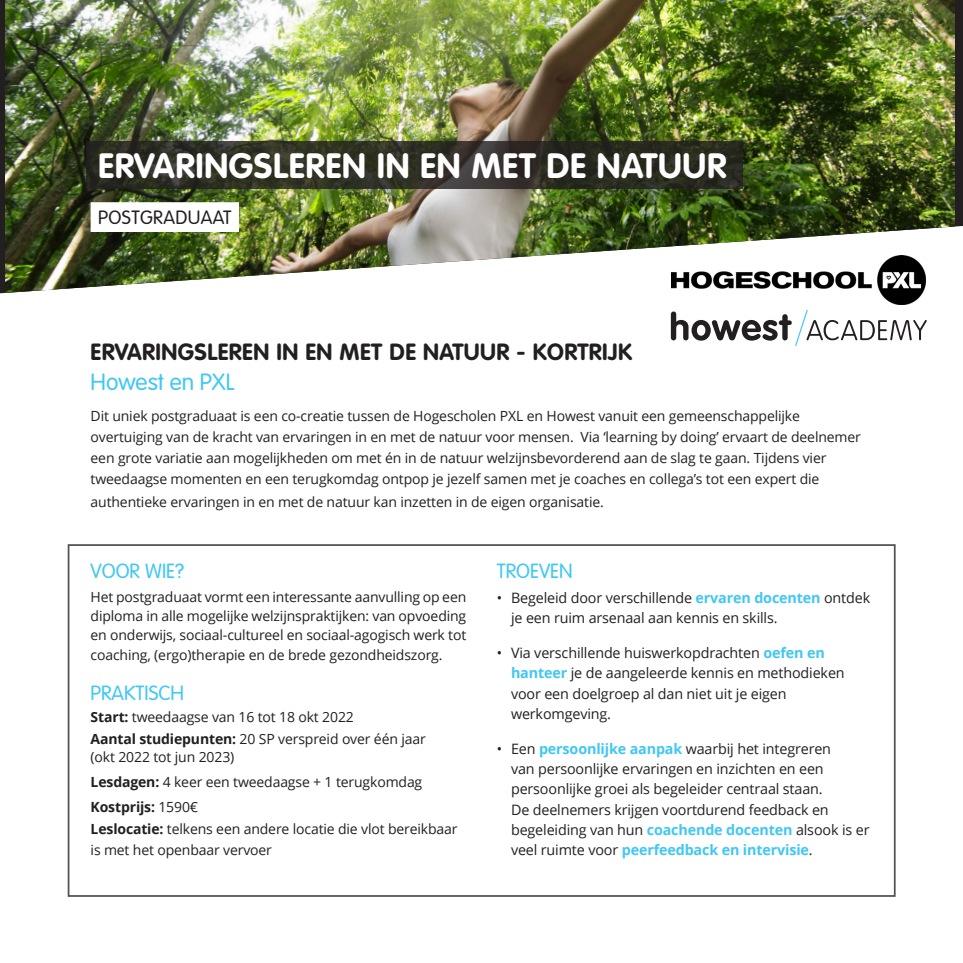
<style>
.page{position:relative;width:963px;height:963px;background:#fff}
.page>*{position:absolute;margin:0;border:0;box-sizing:border-box;transform-origin:0 0}
.t1{font:700 34.65px "VAG Rounded Std";letter-spacing:.02em;color:#fff}
.t2{font:700 23.1px "VAG Rounded Std";letter-spacing:.02em;color:#231f20}
.t3{font:300 23.1px "VAG Rounded Std";color:#40c7f4}
.t4{font:300 20.3px "VAG Rounded Std";color:#40c7f4}
.t5{font:300 18.9px "VAG Rounded Std";letter-spacing:.02em;color:#231f20}
.t6{font:14.35px/20.3px "Open Sans";letter-spacing:-.01em;color:#231f20}
.t7{font:14px/21px "Open Sans";letter-spacing:-.01em;color:#231f20}
.s1{font-weight:700}
.s2{font-weight:700;color:#40c7f4}
</style>
<div class="page">
<img style="left:5px;top:0;width:950px;height:293px">
<svg style="left:86px;top:141px;width:656px;height:47px;background:#2e2e24"></svg>
<div style="left:91px;top:202px;width:148px;height:30px;background:#fff"></div>
<div style="left:68px;top:544px;width:827px;height:352px;border:2px solid #515251"></div>
<svg style="left:670px;top:310px;width:256px;height:36px"></svg>
<img style="left:671px;top:255px;width:254px;height:49px">
<h1 class="t1" style="left:98px;top:145px;width:629px">ERVARINGSLEREN IN EN MET DE NATUUR</h1>
<h3 class="t5" style="left:98px;top:207px;width:135px">POSTGRADUAAT</h3>
<h2 class="t2" style="left:91px;top:338px;width:543px">ERVARINGSLEREN IN EN MET DE NATUUR - KORTRIJK</h2>
<h2 class="t3" style="left:91px;top:369px;width:146px">Howest en PXL</h2>
<p class="t7" style="left:91px;top:405px;width:771px">Dit uniek postgraduaat is een co-creatie tussen de Hogescholen PXL en Howest vanuit een gemeenschappelijke overtuiging van de kracht van ervaringen in en met de natuur voor mensen. Via ‘learning by doing’ ervaart de deelnemer een grote variatie aan mogelijkheden om met én in de natuur welzijnsbevorderend aan de slag te gaan. Tijdens vier tweedaagse momenten en een terugkomdag ontpop je jezelf samen met je coaches en collega’s tot een expert die</p>
<p class="t7" style="left:91px;top:491px;width:514px">authentieke ervaringen in en met de natuur kan inzetten in de eigen organisatie.</p>
<h3 class="t4" style="left:91px;top:559px;width:95px">VOOR WIE?</h3>
<p class="t7" style="left:91px;top:586px;width:377px;line-height:19.2px;text-align:justify">Het postgraduaat vormt een interessante aanvulling op een diploma in alle mogelijke welzijnspraktijken: van opvoeding en onderwijs, sociaal-cultureel en sociaal-agogisch werk tot coaching, (ergo)therapie en de brede gezondheidszorg.</p>
<h3 class="t4" style="left:91px;top:680px;width:95px">PRAKTISCH</h3>
<p class="t7" style="left:91px;top:705px;width:336px;line-height:22.4px"><span class="s1">Start:</span> tweedaagse van 16 tot 18 okt 2022<br><span class="s1">Aantal studiepunten:</span> 20 SP verspreid over één jaar</p>
<p class="t7" style="left:91px;top:743px;width:333px;line-height:25px">(okt 2022 tot jun 2023)<br><span class="s1">Lesdagen:</span> 4 keer een tweedaagse + 1 terugkomdag<br><span class="s1">Kostprijs:</span> 1590€</p>
<p class="t7" style="left:91px;top:818px;width:368px;line-height:20.3px"><span class="s1">Leslocatie:</span> telkens een andere locatie die vlot bereikbaar is met het openbaar vervoer</p>
<h3 class="t4" style="left:496px;top:559px;width:78px">TROEVEN</h3>
<p class="t6" style="left:511px;top:587px;width:361px;text-indent:-14px">• Begeleid door verschillende <span class="s2">ervaren docenten</span> ontdek je een ruim arsenaal aan kennis en skills.</p>
<p class="t6" style="left:511px;top:642px;width:335px;text-indent:-14px">• Via verschillende huiswerkopdrachten <span class="s2">oefen en hanteer</span> je de aangeleerde kennis en methodieken voor een doelgroep al dan niet uit je eigen werkomgeving.</p>
<p class="t6" style="left:511px;top:738px;width:360px;text-indent:-14px">• Een <span class="s2">persoonlijke aanpak</span> waarbij het integreren<br>van persoonlijke ervaringen en inzichten en een persoonlijke groei als begeleider centraal staan.<br>De deelnemers krijgen voortdurend feedback en begeleiding van hun <span class="s2">coachende docenten</span> alsook is er veel ruimte voor <span class="s2">peerfeedback en intervisie</span>.</p>
</div>
